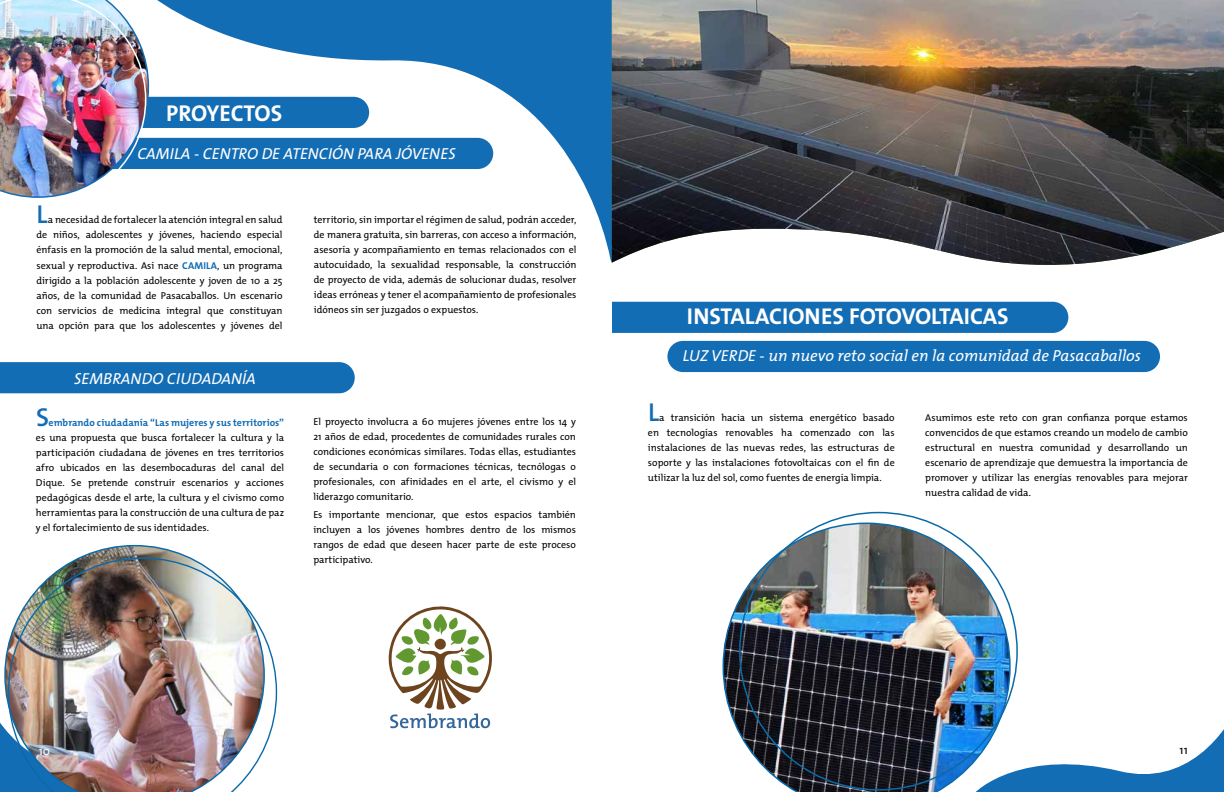
<style>
.page{position:relative;width:1224px;height:792px;background:#fff}
.page>*{position:absolute;margin:0;border:0;box-sizing:border-box;transform-origin:0 0}
.t1{font:600 26px "The Mix";color:#136db5}
.t2{font:700 23px "The Mix";color:#fff}
.t3{font:italic 16px "The Mix";color:#fff}
.t4{font:12px "The Mix";color:#000}
.t5{font:12px "The Mix";color:#fff}
.t6{font:10px/15px "The Mix";color:#000;text-align:justify}
.t7{font:10px/15px "The Mix Plain";color:#000;text-align:justify}
.t8{font:700 10px "The Mix";letter-spacing:.005em;color:#136db5}
.s1{font-weight:700;color:#136db5}
</style>
<div class="page">
<svg style="left:1011px;top:676px;width:213px;height:116px"></svg>
<img style="left:0;top:0;width:612px;height:236px">
<svg style="left:4px;top:545px;width:185px;height:247px"></svg>
<img style="left:8px;top:557px;width:269px;height:235px">
<svg style="left:388px;top:606px;width:104px;height:122px"></svg>
<div style="left:0;top:362px;width:355px;height:31px;background:#136db5"></div>
<img style="left:612px;top:0;width:612px;height:265px">
<div style="left:667px;top:341px;width:493px;height:31px;background:#136db5;border-radius:16px"></div>
<div style="left:592px;top:302px;width:476px;height:31px;background:#136db5;border-radius:16px"></div>
<div style="left:588px;top:273px;width:24px;height:98px;background:#fff"></div>
<img style="left:723px;top:523px;width:288px;height:269px">
<h2 class="t2" style="left:166px;top:94px;width:118px">PROYECTOS</h2>
<h3 class="t3" style="left:137px;top:140px;width:320px">CAMILA - CENTRO DE ATENCIÓN PARA JÓVENES</h3>
<h1 class="t1" style="left:37px;top:192px;width:13px">L</h1>
<p class="t6" style="left:37px;top:211px;width:248px;text-indent:11px">a necesidad de fortalecer la atención integral en salud de niños, adolescentes y jóvenes, haciendo especial énfasis en la promoción de la salud mental, emocional,</p>
<p class="t6" style="left:37px;top:257px;width:248px">sexual y reproductiva. Así nace <span class="s1">CAMILA</span>, un programa dirigido a la población adolescente y joven de 10 a 25 años, de la comunidad de Pasacaballos. Un escenario con servicios de medicina integral que constituyan una opción para que los adolescentes y jóvenes del</p>
<h3 class="t3" style="left:74px;top:365px;width:183px">SEMBRANDO CIUDADANÍA</h3>
<h1 class="t1" style="left:36px;top:395px;width:15px">S</h1>
<p class="t8" style="left:49px;top:414px;width:237px">embrando ciudadanía “Las mujeres y sus territorios”</p>
<p class="t7" style="left:36px;top:430px;width:250px">es una propuesta que busca fortalecer la cultura y la participación ciudadana de jóvenes en tres territorios afro ubicados en las desembocaduras del canal del Dique. Se pretende construir escenarios y acciones pedagógicas desde el arte, la cultura y el civismo como herramientas para la construcción de una cultura de paz y el fortalecimiento de sus identidades.</p>
<p class="t6" style="left:314px;top:212px;width:264px">territorio, sin importar el régimen de salud, podrán acceder, de manera gratuita, sin barreras, con acceso a información, asesoría y acompañamiento en temas relacionados con el autocuidado, la sexualidad responsable, la construcción de proyecto de vida, además de solucionar dudas, resolver ideas erróneas y tener el acompañamiento de profesionales idóneos sin ser juzgados o expuestos.</p>
<p class="t7" style="left:313px;top:414px;width:264px">El proyecto involucra a 60 mujeres jóvenes entre los 14 y 21 años de edad, procedentes de comunidades rurales con condiciones económicas similares. Todas ellas, estudiantes de secundaria o con formaciones técnicas, tecnólogas o profesionales, con afinidades en el arte, el civismo y el liderazgo comunitario.</p>
<p class="t7" style="left:313px;top:507px;width:264px">Es importante mencionar, que estos espacios también incluyen a los jóvenes hombres dentro de los mismos rangos de edad que deseen hacer parte de este proceso participativo.</p>
<h2 class="t2" style="left:687px;top:297px;width:323px">INSTALACIONES FOTOVOLTAICAS</h2>
<h3 class="t3" style="left:683px;top:343px;width:460px">LUZ VERDE - un nuevo reto social en la comunidad de Pasacaballos</h3>
<h1 class="t1" style="left:648px;top:391px;width:13px">L</h1>
<p class="t6" style="left:648px;top:410px;width:248px;text-indent:11px">a transición hacia un sistema energético basado en tecnologías renovables ha comenzado con las instalaciones de las nuevas redes, las estructuras de soporte y las instalaciones fotovoltaicas con el fin de utilizar la luz del sol, como fuentes de energía limpia.</p>
<p class="t6" style="left:925px;top:410px;width:264px">Asumimos este reto con gran confianza porque estamos convencidos de que estamos creando un modelo de cambio estructural en nuestra comunidad y desarrollando un escenario de aprendizaje que demuestra la importancia de promover y utilizar las energías renovables para mejorar nuestra calidad de vida.</p>
<p class="t5" style="left:39px;top:741px;width:13px">10</p>
<p class="t4" style="left:1180px;top:740px;width:10px">11</p>
</div>
